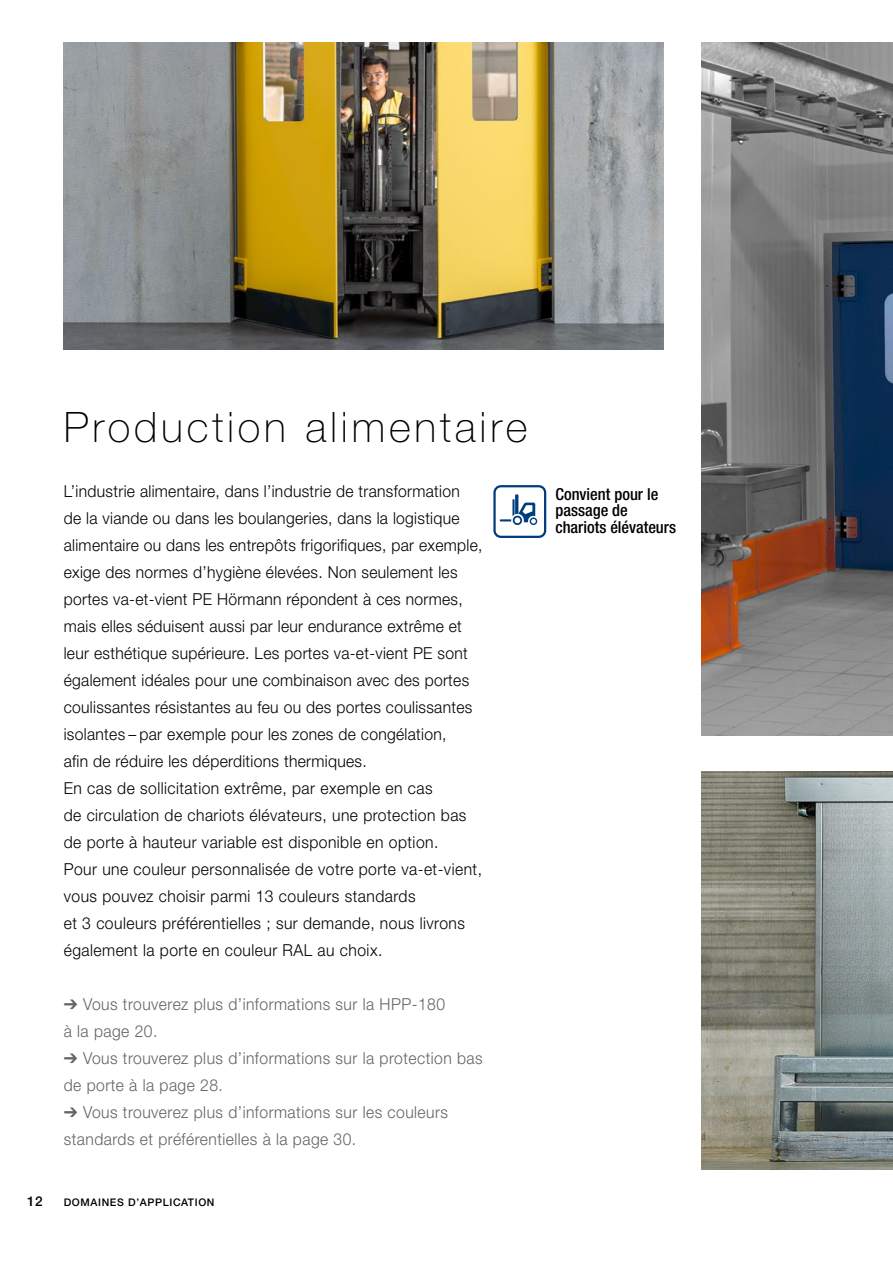
<style>
.page{position:relative;width:893px;height:1263px;background:#fff}
.page>*{position:absolute;margin:0;border:0;box-sizing:border-box;transform-origin:0 0}
.t1{font:100 42px "Hoermann Helvetica Neue";letter-spacing:.09em;color:#000}
.t2{font:300 16.5px/27px "Hoermann Helvetica Neue";letter-spacing:.02em;color:#000;scale:.95 1}
.t3{font:300 16.5px/27px "Hoermann Helvetica Neue";letter-spacing:.03em;color:#646363;scale:.95 1}
.t4{font:500 condensed 16.5px/16.5px "Hoermann Helvetica Neue";color:#000}
.t5{font:500 13.5px "Hoermann Helvetica Neue";color:#000}
.t6{font:500 10.5px "Hoermann Helvetica Neue";letter-spacing:.06em;color:#000}
</style>
<div class="page">
<img style="left:64px;top:43px;width:599px;height:306px">
<img style="left:702px;top:43px;width:191px;height:693px">
<img style="left:702px;top:771px;width:191px;height:398px">
<div style="left:493px;top:485px;width:53px;height:53px;border:2px solid #003d7c;border-radius:6px"></div>
<svg style="left:500px;top:494px;width:37px;height:31px"></svg>
<p class="t5" style="left:27px;top:1192px;width:17px">12</p>
<h1 class="t1" style="left:64px;top:398px;width:465px">Production alimentaire</h1>
<p class="t2" style="left:64px;top:476px;width:442px">L’industrie alimentaire, dans l’industrie de transformation<br>de la viande ou dans les boulangeries, dans la logistique alimentaire ou dans les entrepôts frigorifiques, par exemple, exige des normes d’hygiène élevées. Non seulement les portes va-et-vient PE Hörmann répondent à ces normes, mais elles séduisent aussi par leur endurance extrême et leur esthétique supérieure. Les portes va-et-vient PE sont également idéales pour une combinaison avec des portes coulissantes résistantes au feu ou des portes coulissantes isolantes – par exemple pour les zones de congélation,<br>afin de réduire les déperditions thermiques.<br>En cas de sollicitation extrême, par exemple en cas<br>de circulation de chariots élévateurs, une protection bas de porte à hauteur variable est disponible en option.<br>Pour une couleur personnalisée de votre porte va-et-vient, vous pouvez choisir parmi 13 couleurs standards<br>et 3 couleurs préférentielles ; sur demande, nous livrons également la porte en couleur RAL au choix.</p>
<p class="t3" style="left:64px;top:989px;width:403px">➔ Vous trouverez plus d’informations sur la HPP-180 à la page 20.</p>
<p class="t3" style="left:64px;top:1043px;width:442px">➔ Vous trouverez plus d’informations sur la protection bas de porte à la page 28.</p>
<p class="t3" style="left:64px;top:1097px;width:406px">➔ Vous trouverez plus d’informations sur les couleurs standards et préférentielles à la page 30.</p>
<p class="t6" style="left:64px;top:1195px;width:152px">DOMAINES D’APPLICATION</p>
<p class="t4" style="left:555px;top:485px;width:122px">Convient pour le passage de chariots élévateurs</p>
</div>
